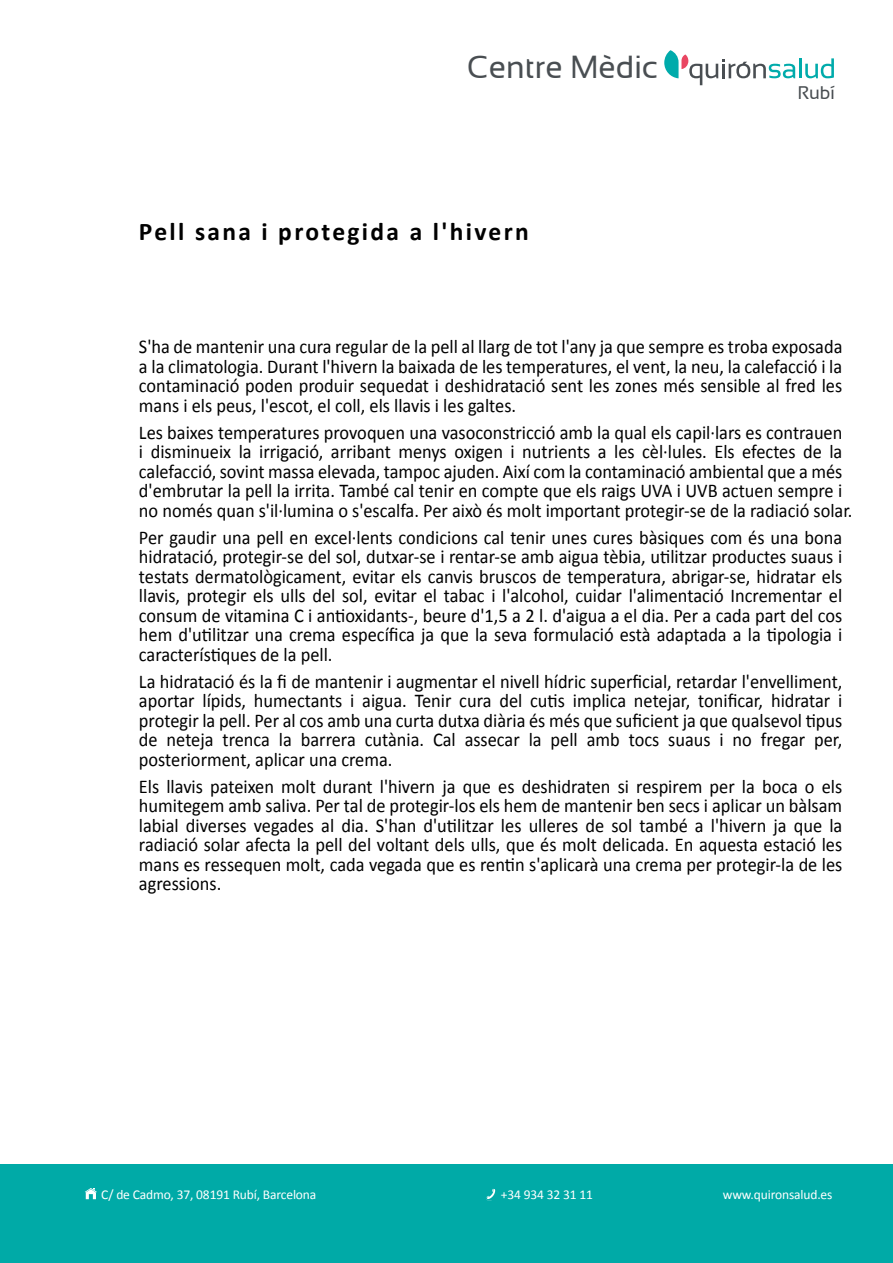
<style>
.page{position:relative;width:893px;height:1263px;background:#fff}
.page>*{position:absolute;margin:0;border:0;box-sizing:border-box;transform-origin:0 0}
.t1{font:31.8px "Sansation";color:#494e52}
.t2{font:700 25.5px "Calibri";letter-spacing:.09em;color:#010101}
.t3{font:19.5px/19.5px "Calibri";color:#010101;text-align:justify;scale:.94 1}
.t4{font:18.15px "Sansation";color:#494e52}
.t5{font:13.5px "Calibri";letter-spacing:-.01em;color:#fff}
</style>
<div class="page">
<div style="left:0;top:1165px;width:893px;height:98px;background:#00aaa7"></div>
<svg style="left:487px;top:1189px;width:8px;height:12px"></svg>
<svg style="left:85px;top:1188px;width:12px;height:11px"></svg>
<hr style="left:799px;top:58px;width:2px;height:20px;background:#00abab">
<svg style="left:805px;top:58px;width:29px;height:20px"></svg>
<svg style="left:664px;top:50px;width:131px;height:35px"></svg>
<h1 class="t1" style="left:467px;top:49px;width:192px">Centre Mèdic</h1>
<h2 class="t2" style="left:139px;top:215px;width:391px">Pell sana i protegida a l'hivern</h2>
<p class="t4" style="left:798px;top:83px;width:38px">Rubí</p>
<p class="t3" style="left:139px;top:337px;width:750px">S'ha de mantenir una cura regular de la pell al llarg de tot l'any ja que sempre es troba exposada a la climatologia. Durant l'hivern la baixada de les temperatures, el vent, la neu, la calefacció i la contaminació poden produir sequedat i deshidratació sent les zones més sensible al fred les mans i els peus, l'escot, el coll, els llavis i les galtes.</p>
<p class="t3" style="left:139px;top:422px;width:761px;text-align:left">Les baixes temperatures provoquen una vasoconstricció amb la qual els capil·lars es contrauen<br>i disminueix la irrigació, arribant menys oxigen i nutrients a les cèl·lules. Els efectes de la calefacció, sovint massa elevada, tampoc ajuden. Així com la contaminació ambiental que a més d'embrutar la pell la irrita. També cal tenir en compte que els raigs UVA i UVB actuen sempre i no només quan s'il·lumina o s'escalfa. Per això és molt important protegir-se de la radiació solar.</p>
<p class="t3" style="left:139px;top:527px;width:750px">Per gaudir una pell en excel·lents condicions cal tenir unes cures bàsiques com és una bona hidratació, protegir-se del sol, dutxar-se i rentar-se amb aigua tèbia, utilitzar productes suaus i testats dermatològicament, evitar els canvis bruscos de temperatura, abrigar-se, hidratar els llavis, protegir els ulls del sol, evitar el tabac i l'alcohol, cuidar l'alimentació Incrementar el consum de vitamina C i antioxidants-, beure d'1,5 a 2 l. d'aigua a el dia. Per a cada part del cos hem d'utilitzar una crema específica ja que la seva formulació està adaptada a la tipologia i característiques de la pell.</p>
<p class="t3" style="left:139px;top:671px;width:750px">La hidratació és la fi de mantenir i augmentar el nivell hídric superficial, retardar l'envelliment, aportar lípids, humectants i aigua. Tenir cura del cutis implica netejar, tonificar, hidratar i protegir la pell. Per al cos amb una curta dutxa diària és més que suficient ja que qualsevol tipus de neteja trenca la barrera cutània. Cal assecar la pell amb tocs suaus i no fregar per, posteriorment, aplicar una crema.</p>
<p class="t3" style="left:139px;top:776px;width:750px">Els llavis pateixen molt durant l'hivern ja que es deshidraten si respirem per la boca o els humitegem amb saliva. Per tal de protegir-los els hem de mantenir ben secs i aplicar un bàlsam labial diverses vegades al dia. S'han d'utilitzar les ulleres de sol també a l'hivern ja que la radiació solar afecta la pell del voltant dels ulls, que és molt delicada. En aquesta estació les mans es ressequen molt, cada vegada que es rentin s'aplicarà una crema per protegir-la de les agressions.</p>
<p class="t5" style="left:101px;top:1186px;width:217px">C/ de Cadmo, 37, 08191 Rubí, Barcelona</p>
<p class="t5" style="left:501px;top:1186px;width:94px">+34 934 32 31 11</p>
<p class="t5" style="left:723px;top:1186px;width:111px">www.quironsalud.es</p>
</div>
